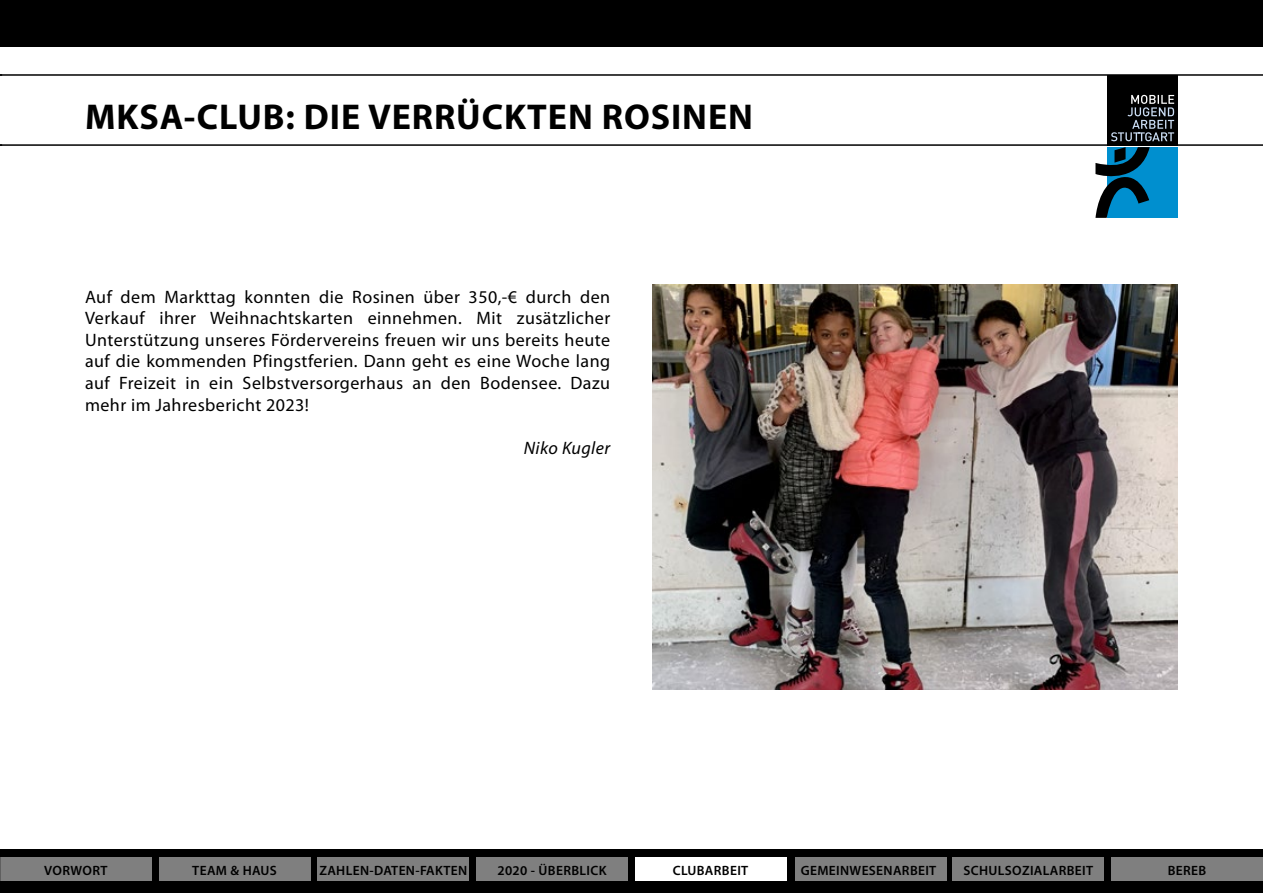
<style>
.page{position:relative;width:1263px;height:893px;background:#fff}
.page>*{position:absolute;margin:0;border:0;box-sizing:border-box;transform-origin:0 0}
.t1{font:700 36px "Myriad Pro";letter-spacing:.025em;color:#000}
.t2{font:18px/21.6px "Myriad Pro";letter-spacing:.025em;color:#000;text-align:justify}
.t3{font:italic 18px "Myriad Pro";letter-spacing:.025em;color:#000}
.t4{font:600 13.5px "Myriad Pro";letter-spacing:.025em;color:#000}
</style>
<div class="page">
<img style="left:653px;top:284px;width:525px;height:405px">
<div style="left:1107px;top:147px;width:70px;height:71px;background:#008fcf"></div>
<div style="left:1107px;top:75px;width:70px;height:71px;background:#000"></div>
<svg style="left:1111px;top:95px;width:63px;height:46px"></svg>
<svg style="left:1095px;top:147px;width:55px;height:71px"></svg>
<hr style="left:0;top:74px;width:1263px;height:2px;background:#000">
<hr style="left:0;top:144px;width:1263px;height:2px;background:#000">
<div style="left:0;top:0;width:1263px;height:46px;background:#000"></div>
<div style="left:0;top:849px;width:1263px;height:44px;background:#000"></div>
<div style="left:318px;top:858px;width:151px;height:23px;background:#7f7f7f"></div>
<div style="left:477px;top:858px;width:151px;height:23px;background:#7f7f7f"></div>
<div style="left:636px;top:858px;width:151px;height:23px;background:#fff"></div>
<div style="left:795px;top:858px;width:151px;height:23px;background:#7f7f7f"></div>
<div style="left:952px;top:858px;width:152px;height:23px;background:#7f7f7f"></div>
<div style="left:1111px;top:858px;width:152px;height:23px;background:#7f7f7f"></div>
<div style="left:159px;top:858px;width:151px;height:23px;background:#7f7f7f"></div>
<div style="left:0;top:858px;width:151px;height:23px;background:#7f7f7f"></div>
<h1 class="t1" style="left:85px;top:93px;width:669px">MKSA-CLUB: DIE VERRÜCKTEN ROSINEN</h1>
<p class="t2" style="left:85px;top:286px;width:527px">Auf dem Markttag konnten die Rosinen über 350,-€ durch den Verkauf ihrer Weihnachtskarten einnehmen. Mit zusätzlicher Unterstützung unseres Fördervereins freuen wir uns bereits heute auf die kommenden Pfingstferien. Dann geht es eine Woche lang auf Freizeit in ein Selbstversorgerhaus an den Bodensee. Dazu mehr im Jahresbericht 2023!</p>
<p class="t3" style="left:524px;top:437px;width:88px">Niko Kugler</p>
<p class="t4" style="left:44px;top:861px;width:65px">VORWORT</p>
<p class="t4" style="left:192px;top:861px;width:86px">TEAM &amp; HAUS</p>
<p class="t4" style="left:319px;top:861px;width:150px">ZAHLEN-DATEN-FAKTEN</p>
<p class="t4" style="left:497px;top:861px;width:111px">2020 - ÜBERBLICK</p>
<p class="t4" style="left:673px;top:861px;width:77px">CLUBARBEIT</p>
<p class="t4" style="left:801px;top:861px;width:137px">GEMEINWESENARBEIT</p>
<p class="t4" style="left:963px;top:861px;width:131px">SCHULSOZIALARBEIT</p>
<p class="t4" style="left:1168px;top:861px;width:40px">BEREB</p>
</div>
